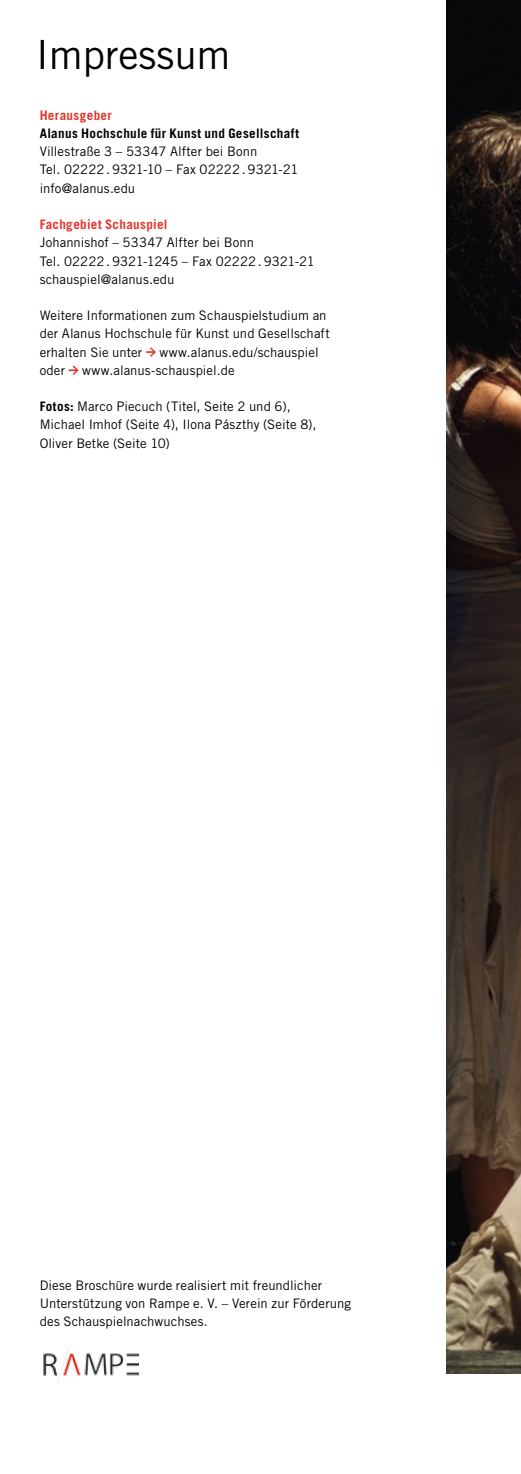
<style>
.page{position:relative;width:521px;height:1474px;background:#fff}
.page>*{position:absolute;margin:0;border:0;box-sizing:border-box;transform-origin:0 0}
.t1{font:40.25px "Trade Gothic LT Std";color:#000}
.t2{font:13.12px/18.2px "Trade Gothic LT Std";letter-spacing:.005em;color:#000}
.t3{font:700 13.12px "Trade Gothic LT Std";letter-spacing:.025em;color:#000}
.t4{font:700 13.12px "Trade Gothic LT Std";letter-spacing:.025em;color:#e5352d}
.s1{font-weight:700}
</style>
<div class="page">
<img style="left:446px;top:0;width:75px;height:1374px">
<svg style="left:146px;top:347px;width:10px;height:10px"></svg>
<svg style="left:69px;top:365px;width:10px;height:10px"></svg>
<img style="left:43px;top:1346px;width:95px;height:36px">
<h1 class="t1" style="left:36px;top:30px;width:196px">Impressum</h1>
<p class="t4" style="left:40px;top:107px;width:74px">Herausgeber</p>
<p class="t3" style="left:40px;top:125px;width:261px">Alanus Hochschule für Kunst und Gesellschaft</p>
<p class="t2" style="left:40px;top:142px;width:260px">Villestraße 3 – 53347 Alfter bei Bonn<br>Tel. 02222.9321-10 – Fax 02222.9321-21 info@alanus.edu</p>
<p class="t4" style="left:40px;top:216px;width:129px">Fachgebiet Schauspiel</p>
<p class="t2" style="left:40px;top:233px;width:276px">Johannishof – 53347 Alfter bei Bonn<br>Tel. 02222.9321-1245 – Fax 02222.9321-21 schauspiel@alanus.edu</p>
<p class="t2" style="left:40px;top:306px;width:292px">Weitere Informationen zum Schauspielstudium an der Alanus Hochschule für Kunst und Gesellschaft erhalten Sie unter</p>
<p class="t2" style="left:160px;top:342px;width:161px">www.alanus.edu/schauspiel</p>
<p class="t2" style="left:40px;top:361px;width:27px">oder</p>
<p class="t2" style="left:82px;top:361px;width:154px">www.alanus-schauspiel.de</p>
<p class="t2" style="left:40px;top:397px;width:278px"><span class="s1">Fotos:</span> Marco Piecuch (Titel, Seite 2 und 6),<br>Michael Imhof (Seite 4), Ilona Pászthy (Seite 8),<br>Oliver Betke (Seite 10)</p>
<p class="t2" style="left:40px;top:1275px;width:313px">Diese Broschüre wurde realisiert mit freundlicher<br>Unterstützung von Rampe e. V. – Verein zur Förderung des Schauspielnachwuchses.</p>
</div>
